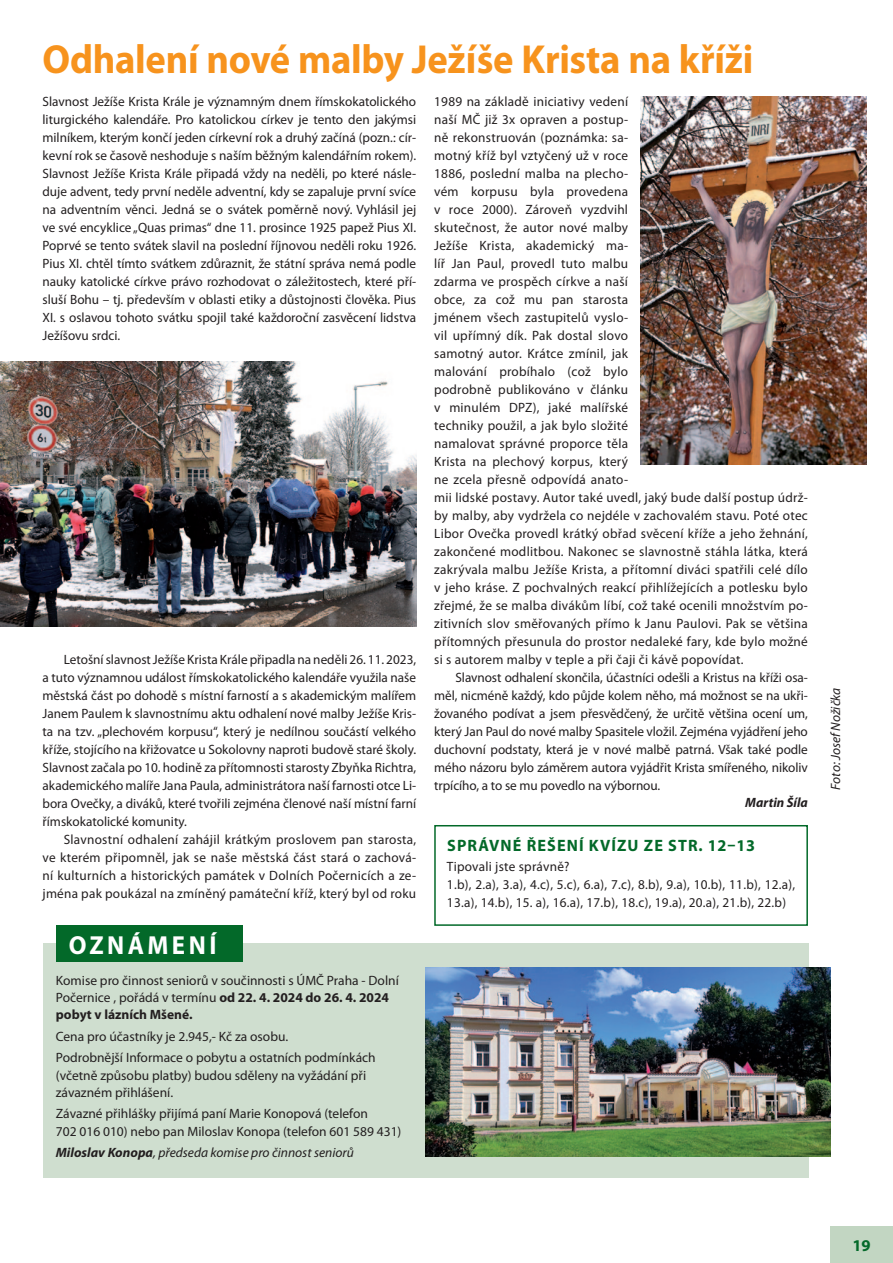
<style>
.page{position:relative;width:893px;height:1263px;background:#fff}
.page>*{position:absolute;margin:0;border:0;box-sizing:border-box;transform-origin:0 0}
.t1{font:700 40.65px "Myriad Pro";letter-spacing:-.005em;color:#f7931d;scale:.95 1}
.t2{font:700 26.1px "Myriad Pro";letter-spacing:.14em;color:#fff;scale:.95 1}
.t3{font:700 16.5px "Myriad Pro";letter-spacing:.07em;color:#036929}
.t4{font:13.5px/18px "Myriad Pro";letter-spacing:.02em;color:#231f20;text-align:justify}
.t5{font:13.5px/17.2px "Myriad Pro";color:#231f20}
.t6{font:italic 13.5px "Myriad Pro";color:#231f20}
.t7{font:italic 700 13.5px "Myriad Pro";color:#231f20}
.s1{font-weight:700}
</style>
<div class="page">
<div style="left:830px;top:1226px;width:63px;height:37px;background:#c2d6c2"></div>
<img style="left:641px;top:96px;width:226px;height:369px">
<img style="left:0;top:362px;width:416px;height:264px">
<div style="left:43px;top:944px;width:765px;height:234px;background:#cfdecf"></div>
<div style="left:56px;top:926px;width:187px;height:36px;background:#036929"></div>
<img style="left:426px;top:967px;width:404px;height:189px">
<div style="left:434px;top:825px;width:374px;height:101px;border:2px solid #036929"></div>
<h1 class="t1" style="left:43px;top:33px;width:750px">Odhalení nové malby Ježíše Krista na kříži</h1>
<p class="t4" style="left:43px;top:92px;width:375px">Slavnost Ježíše Krista Krále je významným dnem římskokatolického liturgického kalendáře. Pro katolickou církev je tento den jakýmsi milníkem, kterým končí jeden církevní rok a druhý začíná (pozn.: cír&shy;kevní rok se časově neshoduje s naším běžným kalendářním rokem).<br>Slavnost Ježíše Krista Krále připadá vždy na neděli, po které násle&shy;duje advent, tedy první neděle adventní, kdy se zapaluje první svíce na adventním věnci. Jedná se o svátek poměrně nový. Vyhlásil jej ve své encyklice „Quas primas“ dne 11. prosince 1925 papež Pius XI.<br>Poprvé se tento svátek slavil na poslední říjnovou neděli roku 1926.<br>Pius XI. chtěl tímto svátkem zdůraznit, že státní správa nemá podle nauky katolické církve právo rozhodovat o záležitostech, které pří&shy;sluší Bohu – tj. především v oblasti etiky a důstojnosti člověka. Pius XI. s oslavou tohoto svátku spojil také každoroční zasvěcení lidstva Ježíšovu srdci.</p>
<p class="t4" style="left:434px;top:92px;width:375px;text-align:left">1989 na základě iniciativy vedení<br>naší MČ již 3x opraven a postup-<br>ně rekonstruován (poznámka: sa-<br>motný kříž byl vztyčený už v roce<br>1886, poslední malba na plecho-<br>vém korpusu byla provedena<br>v roce 2000). Zároveň vyzdvihl<br>skutečnost, že autor nové malby<br>Ježíše Krista, akademický ma-<br>líř Jan Paul, provedl tuto malbu<br>zdarma ve prospěch církve a naší<br>obce, za což mu pan starosta<br>jménem všech zastupitelů vyslo-<br>vil upřímný dík. Pak dostal slovo<br>samotný autor. Krátce zmínil, jak<br>malování probíhalo (což bylo<br>podrobně publikováno v článku<br>v minulém DPZ), jaké malířské<br>techniky použil, a jak bylo složité<br>namalovat správné proporce těla<br>Krista na plechový korpus, který<br>ne zcela přesně odpovídá anato-<br>mii lidské postavy. Autor také uvedl, jaký bude další postup údrž&shy;by malby, aby vydržela co nejdéle v zachovalém stavu. Poté otec Libor Ovečka provedl krátký obřad svěcení kříže a jeho žehnání, zakončené modlitbou. Nakonec se slavnostně stáhla látka, která zakrývala malbu Ježíše Krista, a přítomní diváci spatřili celé dílo v jeho kráse. Z pochvalných reakcí přihlížejících a potlesku bylo zřejmé, že se malba divákům líbí, což také ocenili množstvím po&shy;zitivních slov směřovaných přímo k Janu Paulovi. Pak se většina přítomných přesunula do prostor nedaleké fary, kde bylo možné si s autorem malby v teple a při čaji či kávě popovídat.</p>
<p class="t4" style="left:434px;top:668px;width:375px;text-indent:21px">Slavnost odhalení skončila, účastníci odešli a Kristus na kříži osa&shy;měl, nicméně každý, kdo půjde kolem něho, má možnost se na ukři&shy;žovaného podívat a jsem přesvědčený, že určitě většina ocení um, který Jan Paul do nové malby Spasitele vložil. Zejména vyjádření jeho duchovní podstaty, která je v nové malbě patrná. Však také podle mého názoru bylo záměrem autora vyjádřit Krista smířeného, nikoliv trpícího, a to se mu povedlo na výbornou.</p>
<p class="t7" style="left:745px;top:793px;width:64px">Martin Šíla</p>
<p class="t4" style="left:43px;top:650px;width:375px;text-indent:21px">Letošní slavnost Ježíše Krista Krále připadla na neděli 26. 11. 2023, a tuto významnou událost římskokatolického kalendáře využila naše městská část po dohodě s místní farností a s akademickým malířem Janem Paulem k slavnostnímu aktu odhalení nové malby Ježíše Kris&shy;ta na tzv. „plechovém korpusu“, který je nedílnou součástí velkého kříže, stojícího na křižovatce u Sokolovny naproti budově staré školy.<br>Slavnost začala po 10. hodině za přítomnosti starosty Zbyňka Richtra, akademického malíře Jana Paula, administrátora naší farnosti otce Li&shy;bora Ovečky, a diváků, které tvořili zejména členové naší místní farní římskokatolické komunity.</p>
<p class="t4" style="left:43px;top:830px;width:375px;text-indent:21px">Slavnostní odhalení zahájil krátkým proslovem pan starosta, ve kterém připomněl, jak se naše městská část stará o zachová&shy;ní kulturních a historických památek v Dolních Počernicích a ze&shy;jména pak poukázal na zmíněný památeční kříž, který byl od roku</p>
<p class="t3" style="left:447px;top:835px;width:11px">Spr</p>
<p class="t3" style="left:478px;top:835px;width:278px">ávné řešení kvízu ze str. 12–13</p>
<p class="t4" style="left:447px;top:857px;width:350px;text-align:left">Tipovali jste správně?<br>1.b), 2.a), 3.a), 4.c), 5.c), 6.a), 7.c), 8.b), 9.a), 10.b), 11.b), 12.a),<br>13.a), 14.b), 15. a), 16.a), 17.b), 18.c), 19.a), 20.a), 21.b), 22.b)</p>
<h2 class="t2" style="left:69px;top:928px;width:157px">oznámení</h2>
<p class="t5" style="left:56px;top:971px;width:344px">Komise pro činnost seniorů v součinnosti s ÚMČ Praha - Dolní<br>Počernice , pořádá v termínu <span class="s1">od 22. 4. 2024 do 26. 4. 2024 pobyt v lázních Mšené.</span></p>
<p class="t5" style="left:56px;top:1025px;width:321px;line-height:21.5px">Cena pro účastníky je 2.945,- Kč za osobu.<br>Podrobnější Informace o pobytu a ostatních podmínkách</p>
<p class="t5" style="left:56px;top:1066px;width:312px">(včetně způsobu platby) budou sděleny na vyžádání při závazném přihlášení.</p>
<p class="t5" style="left:56px;top:1105px;width:347px">Závazné přihlášky přijímá paní Marie Konopová (telefon<br>702 016 010) nebo pan Miloslav Konopa (telefon 601 589 431)</p>
<p class="t6" style="left:56px;top:1144px;width:300px"><span class="s1">Miloslav Konopa</span>, předseda komise pro činnost seniorů</p>
<p class="t6" style="left:827px;top:789px;width:103px;rotate:-90deg">Foto: Josef Nožička</p>
<p class="t3" style="left:852px;top:1234px;width:20px">19</p>
</div>
